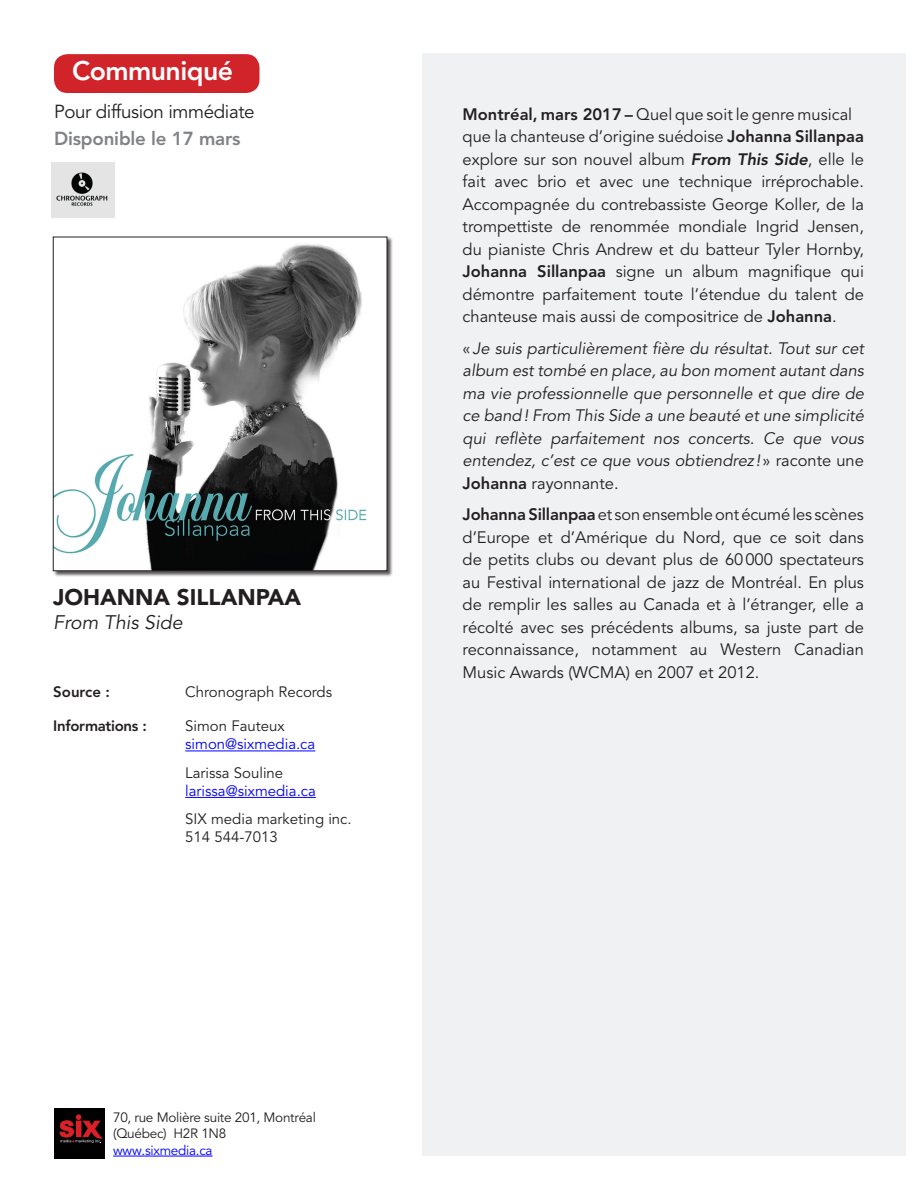
<style>
.page{position:relative;width:918px;height:1188px;background:#fff}
.page>*{position:absolute;margin:0;border:0;box-sizing:border-box;transform-origin:0 0}
.t1{font:800 26.7px "Avenir";letter-spacing:-.02em;color:#fff}
.Le_nouvel_album{font:900 22.5px "Avenir";color:#231f20}
.Le_nouvel_album-2{font:italic 19.5px "Avenir";color:#231f20}
.t2{font:18.75px "Avenir";letter-spacing:-.02em;color:#231f20}
.Le_nouvel_album-3{font:800 18.75px "Avenir";letter-spacing:-.01em;color:#808285}
.t3{font:16.5px/22.5px "Avenir";color:#231f20}
.t4{font:italic 16.5px/22.5px "Avenir";color:#231f20;text-align:justify}
.t5{font:15px/18px "Avenir";color:#231f20}
.t6{font:15px "Avenir";color:#00f}
.t7{font:800 15px "Avenir";letter-spacing:-.02em;color:#231f20}
.t8{font:13.5px/16.5px "Avenir";letter-spacing:-.02em;color:#231f20}
.t9{font:13.5px "Avenir";letter-spacing:-.02em;color:#00f}
.s1{font-weight:800}
.s2{font-weight:800;font-style:italic}
.s3{font-style:normal}
.s4{font-weight:800;font-style:normal}
</style>
<div class="page">
<div style="left:422px;top:53px;width:483px;height:1103px;background:#f0f1f2"></div>
<hr style="left:185px;top:751px;width:130px;height:1px;background:#00f">
<hr style="left:185px;top:797px;width:131px;height:1px;background:#00f">
<div style="left:53px;top:237px;width:340px;height:340px;background:#231f20;opacity:.75"></div>
<img style="left:55px;top:239px;width:330px;height:330px">
<div style="left:53px;top:237px;width:334px;height:334px;border:1px solid #231f20"></div>
<div style="left:54px;top:54px;width:206px;height:39px;background:#d1232a;border-radius:14px"></div>
<div style="left:54px;top:1108px;width:50px;height:50px;background:#000001"></div>
<svg style="left:60px;top:1115px;width:42px;height:28px"></svg>
<hr style="left:113px;top:1156px;width:100px;height:1px;background:#00f">
<img style="left:51px;top:162px;width:64px;height:56px">
<p class="t1" style="left:72px;top:55px;width:163px">Communiqué</p>
<p class="t2" style="left:54px;top:101px;width:202px">Pour diffusion immédiate</p>
<p class="Le_nouvel_album-3" style="left:54px;top:127px;width:188px">Disponible le 17 mars</p>
<p class="Le_nouvel_album" style="left:53px;top:584px;width:249px">JOHANNA SILLANPAA</p>
<p class="Le_nouvel_album-2" style="left:53px;top:611px;width:131px">From This Side</p>
<p class="t7" style="left:53px;top:683px;width:58px">Source :</p>
<p class="t5" style="left:185px;top:683px;width:148px">Chronograph Records</p>
<p class="t7" style="left:53px;top:717px;width:95px">Informations :</p>
<p class="t5" style="left:185px;top:718px;width:101px">Simon Fauteux</p>
<p class="t6" style="left:185px;top:736px;width:132px">simon@sixmedia.ca</p>
<p class="t5" style="left:185px;top:764px;width:100px">Larissa Souline</p>
<p class="t6" style="left:185px;top:782px;width:132px">larissa@sixmedia.ca</p>
<p class="t5" style="left:185px;top:811px;width:168px">SIX media marketing inc.<br>514 544-7013</p>
<p class="t8" style="left:113px;top:1109px;width:204px">70, rue Molière suite 201, Montréal (Québec) H2R 1N8</p>
<p class="t9" style="left:113px;top:1142px;width:101px">www.sixmedia.ca</p>
<p class="t3" style="left:463px;top:103px;width:403px"><span class="s1">Montréal, mars 2017 –</span> Quel que soit le genre musical que la chanteuse d’origine suédoise <span class="s1">Johanna Sillanpaa </span>explore sur son nouvel album <span class="s2">From This Side</span>, elle le fait avec brio et avec une technique irréprochable.<br>Accompagnée du contrebassiste George Koller, de la trompettiste de renommée mondiale Ingrid Jensen, du pianiste Chris Andrew et du batteur Tyler Hornby, <span class="s1">Johanna Sillanpaa</span> signe un album magnifique qui démontre parfaitement toute l’étendue du talent de chanteuse mais aussi de compositrice de <span class="s1">Johanna</span>.</p>
<p class="t4" style="left:463px;top:337px;width:403px"><span class="s3">«</span> Je suis particulièrement fière du résultat. Tout sur cet album est tombé en place, au bon moment autant dans ma vie professionnelle que personnelle et que dire de ce band! From This Side a une beauté et une simplicité qui reflète parfaitement nos concerts. Ce que vous entendez, c’est ce que vous obtiendrez ! <span class="s3">» raconte une </span><span class="s4">Johanna</span> <span class="s3">rayonnante.</span></p>
<p class="t3" style="left:463px;top:504px;width:403px;text-align:justify"><span class="s1">Johanna Sillanpaa</span> et son ensemble ont écumé les scènes d’Europe et d’Amérique du Nord, que ce soit dans de petits clubs ou devant plus de 60000 spectateurs au Festival international de jazz de Montréal. En plus de remplir les salles au Canada et à l’étranger, elle a récolté avec ses précédents albums, sa juste part de reconnaissance, notamment au Western Canadian Music Awards (WCMA) en 2007 et 2012.</p>
</div>
